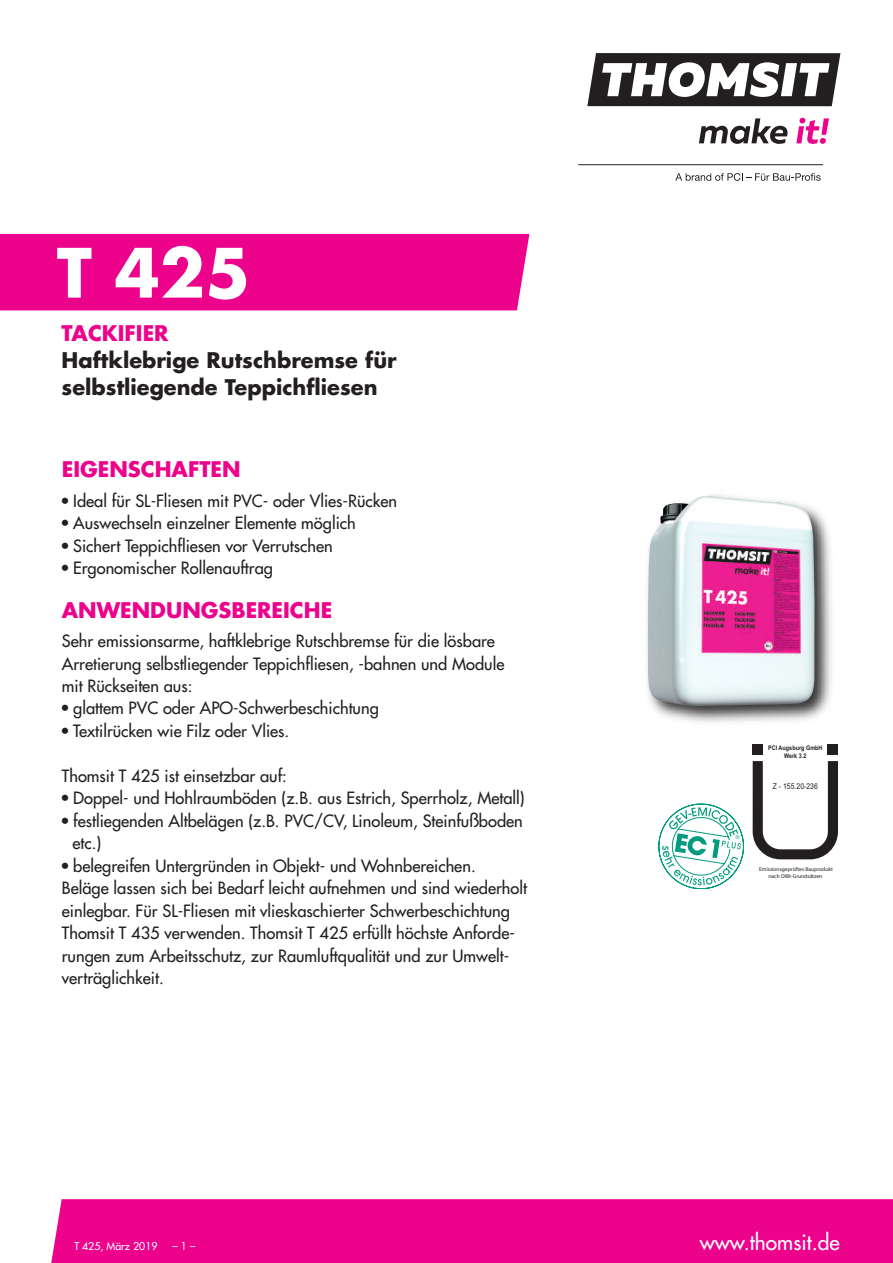
<style>
.page{position:relative;width:893px;height:1263px;background:#fff}
.page>*{position:absolute;margin:0;border:0;box-sizing:border-box;transform-origin:0 0}
.t1{font:700 66px "Futura";color:#fff}
.t2{font:700 21px/27.3px "Futura";color:#231f20}
.t3{font:700 21px "Futura";color:#ed028c}
.t4{font:21px "Futura";color:#fff}
.t5{font:16.5px/22.5px "Futura";color:#231f20}
.t6{font:10.5px "Futura";color:#fff}
.t7{font:7.95px "Arial";letter-spacing:.01em;color:#231f20;scale:.85 1}
.t8{font:700 6.3px/7.9px "Arial";letter-spacing:.01em;color:#231f20;text-align:center;scale:.85 1}
.t9{font:5.55px/6.8px "Myriad";color:#231f20;text-align:center}
.s1{font-stretch:condensed}
</style>
<div class="page">
<svg style="left:587px;top:53px;width:253px;height:53px"></svg>
<svg style="left:699px;top:118px;width:89px;height:26px"></svg>
<svg style="left:796px;top:118px;width:33px;height:26px"></svg>
<hr style="left:578px;top:164px;width:245px;height:1px;background:#231f20">
<svg style="left:675px;top:173px;width:146px;height:8px"></svg>
<svg style="left:659px;top:804px;width:85px;height:85px"></svg>
<div style="left:753px;top:744px;width:10px;height:11px;background:#231f20"></div>
<svg style="left:753px;top:761px;width:85px;height:98px"></svg>
<div style="left:828px;top:744px;width:10px;height:10px;background:#231f20"></div>
<div style="left:51px;top:1199px;width:842px;height:64px;background:#ed028c"></div>
<div style="left:0;top:234px;width:529px;height:76px;background:#ed028c"></div>
<img style="left:647px;top:510px;width:185px;height:213px">
<img style="left:648px;top:495px;width:167px;height:211px">
<h1 class="t1" style="left:57px;top:243px;width:195px">T 425</h1>
<p class="t3" style="left:62px;top:323px;width:108px">TACKIFIER</p>
<p class="t2" style="left:62px;top:348px;width:337px">Haftklebrige Rutschbremse für selbstliegende Teppichfliesen</p>
<p class="t3" style="left:62px;top:460px;width:180px">EIGENSCHAFTEN</p>
<p class="t5" style="left:62px;top:490px;width:337px"><span class="s1">•</span> Ideal für SL-Fliesen mit PVC- oder Vlies-Rücken</p>
<p class="t5" style="left:62px;top:513px;width:295px"><span class="s1">•</span> Auswechseln einzelner Elemente möglich</p>
<p class="t5" style="left:62px;top:535px;width:272px"><span class="s1">•</span> Sichert Teppichfliesen vor Verrutschen</p>
<p class="t5" style="left:62px;top:558px;width:213px"><span class="s1">•</span> Ergonomischer Rollenauftrag</p>
<p class="t3" style="left:62px;top:600px;width:272px">ANWENDUNGSBEREICHE</p>
<p class="t5" style="left:62px;top:631px;width:444px">Sehr emissionsarme, haftklebrige Rutschbremse für die lösbare<br>Arretierung selbstliegender Teppichfliesen, -bahnen und Module mit Rückseiten aus:</p>
<p class="t5" style="left:62px;top:698px;width:318px"><span class="s1">•</span> glattem PVC oder APO-Schwerbeschichtung</p>
<p class="t5" style="left:62px;top:721px;width:229px"><span class="s1">•</span> Textilrücken wie Filz oder Vlies.</p>
<p class="t5" style="left:62px;top:766px;width:227px">Thomsit T 425 ist einsetzbar auf:</p>
<p class="t5" style="left:62px;top:788px;width:464px"><span class="s1">•</span> Doppel- und Hohlraumböden (z.B. aus Estrich, Sperrholz, Metall)</p>
<p class="t5" style="left:72px;top:811px;width:452px;text-indent:-11px"><span class="s1">•</span> festliegenden Altbelägen (z.B. PVC/CV, Linoleum, Steinfußboden etc.)</p>
<p class="t5" style="left:62px;top:855px;width:467px"><span class="s1">•</span> belegreifen Untergründen in Objekt- und Wohnbereichen.<br>Beläge lassen sich bei Bedarf leicht aufnehmen und sind wiederholt einlegbar. Für SL-Fliesen mit vlieskaschierter Schwerbeschichtung Thomsit T 435 verwenden. Thomsit T 425 erfüllt höchste Anforde&shy;rungen zum Arbeitsschutz, zur Raumluftqualität und zur Umwelt&shy;verträglichkeit.</p>
<p class="t8" style="left:768px;top:743px;width:66px">PCI Augsburg GmbH<br>Werk 3.2</p>
<p class="t7" style="left:773px;top:781px;width:55px">Z - 155.20-236</p>
<p class="t9" style="left:759px;top:866px;width:75px">Emissionsgeprüftes Bauprodukt nach DIBt-Grundsätzen</p>
<p class="t6" style="left:74px;top:1241px;width:85px">T 425, März 2019</p>
<p class="t6" style="left:173px;top:1241px;width:24px">–1–</p>
<p class="t4" style="left:700px;top:1232px;width:141px">www.thomsit.de</p>
</div>
